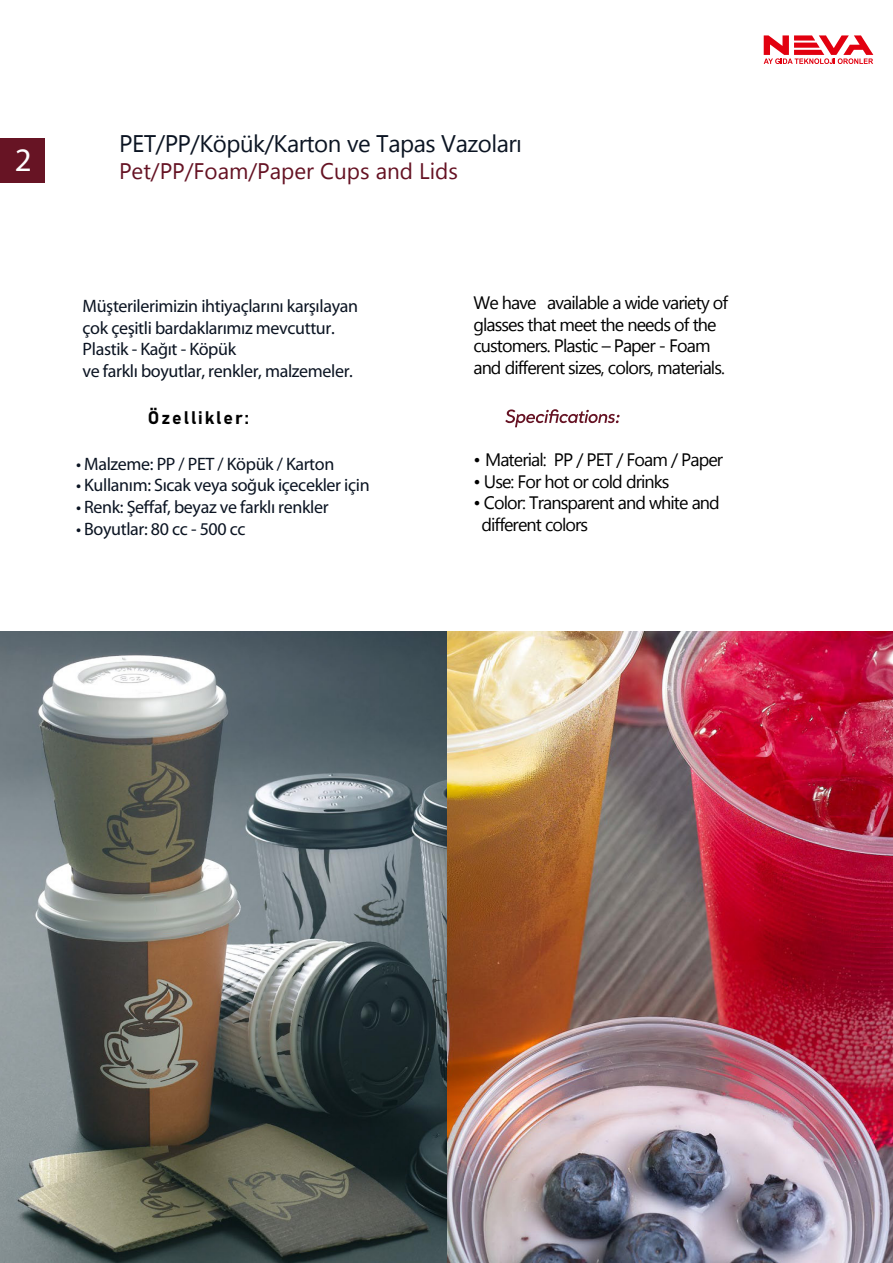
<style>
.page{position:relative;width:893px;height:1263px;background:#fff}
.page>*{position:absolute;margin:0;border:0;box-sizing:border-box;transform-origin:0 0}
.t1{font:33px "Myriad Pro";color:#fff}
.t2{font:24px "Segoe UI Emoji";color:#0b1422}
.t3{font:22.5px "Segoe UI Emoji";color:#651223}
.t4{font:18px/21.6px "Myriad Pro";letter-spacing:-.02em;color:#0b1422}
.t5{font:18px "Segoe UI Emoji";color:#000}
.t6{font:18px "Bahnschrift";letter-spacing:.11em;color:#000}
</style>
<div class="page">
<img style="left:0;top:631px;width:893px;height:632px">
<svg style="left:505px;top:409px;width:115px;height:18px"></svg>
<svg style="left:764px;top:35px;width:109px;height:29px"></svg>
<div style="left:0;top:138px;width:45px;height:45px;background:#671424"></div>
<p class="t1" style="left:15px;top:140px;width:18px">2</p>
<p class="t2" style="left:307px;top:129px;width:53px">▼□■ ❖</p>
<p class="t3" style="left:387px;top:157px;width:14px">■</p>
<p class="t4" style="left:83px;top:295px;width:277px">Müşterilerimizin ihtiyaçlarını karşılayan çok çeşitli bardaklarımız mevcuttur.<br>Plastik - Kağıt - Köpük<br>ve farklı boyutlar, renkler, malzemeler.</p>
<p class="t6" style="left:148px;top:404px;width:103px">Özellikler:</p>
<p class="t4" style="left:76px;top:453px;width:260px">• Malzeme: PP / PET / Köpük / Karton</p>
<p class="t4" style="left:154px;top:474px;width:217px;text-indent:-78px">• Kullanım: Sıcak veya soğuk içecekler için af, beyaz ve farklı renkler</p>
<p class="t4" style="left:76px;top:496px;width:70px">• Renk: Şe</p>
<p class="t4" style="left:76px;top:517px;width:171px">• Boyutlar: 80 cc - 500 cc</p>
<p class="t5" style="left:556px;top:292px;width:47px">❖● ●</p>
<p class="t5" style="left:483px;top:313px;width:75px">●▲▲▲▼ ▼</p>
<p class="t5" style="left:481px;top:335px;width:33px">◆▲▼□</p>
<p class="t5" style="left:563px;top:335px;width:26px">● ▲▼</p>
<p class="t5" style="left:482px;top:356px;width:12px">■</p>
<p class="t5" style="left:550px;top:356px;width:54px">■▼▲ ▲</p>
<p class="t5" style="left:627px;top:313px;width:73px">■ ▲□ ▼</p>
<p class="t5" style="left:615px;top:356px;width:37px">□●□ ▲</p>
<p class="t5" style="left:680px;top:356px;width:43px">▼ ●▲</p>
<p class="t5" style="left:473px;top:449px;width:9px">•</p>
<p class="t5" style="left:473px;top:470px;width:9px">•</p>
<p class="t5" style="left:473px;top:492px;width:9px">•</p>
<p class="t5" style="left:494px;top:492px;width:25px">□●□</p>
<p class="t5" style="left:554px;top:470px;width:31px">□▼□</p>
<p class="t5" style="left:552px;top:514px;width:37px">□●□ ▲</p>
<p class="t5" style="left:626px;top:492px;width:12px">■</p>
<p class="t5" style="left:700px;top:492px;width:12px">■</p>
</div>
